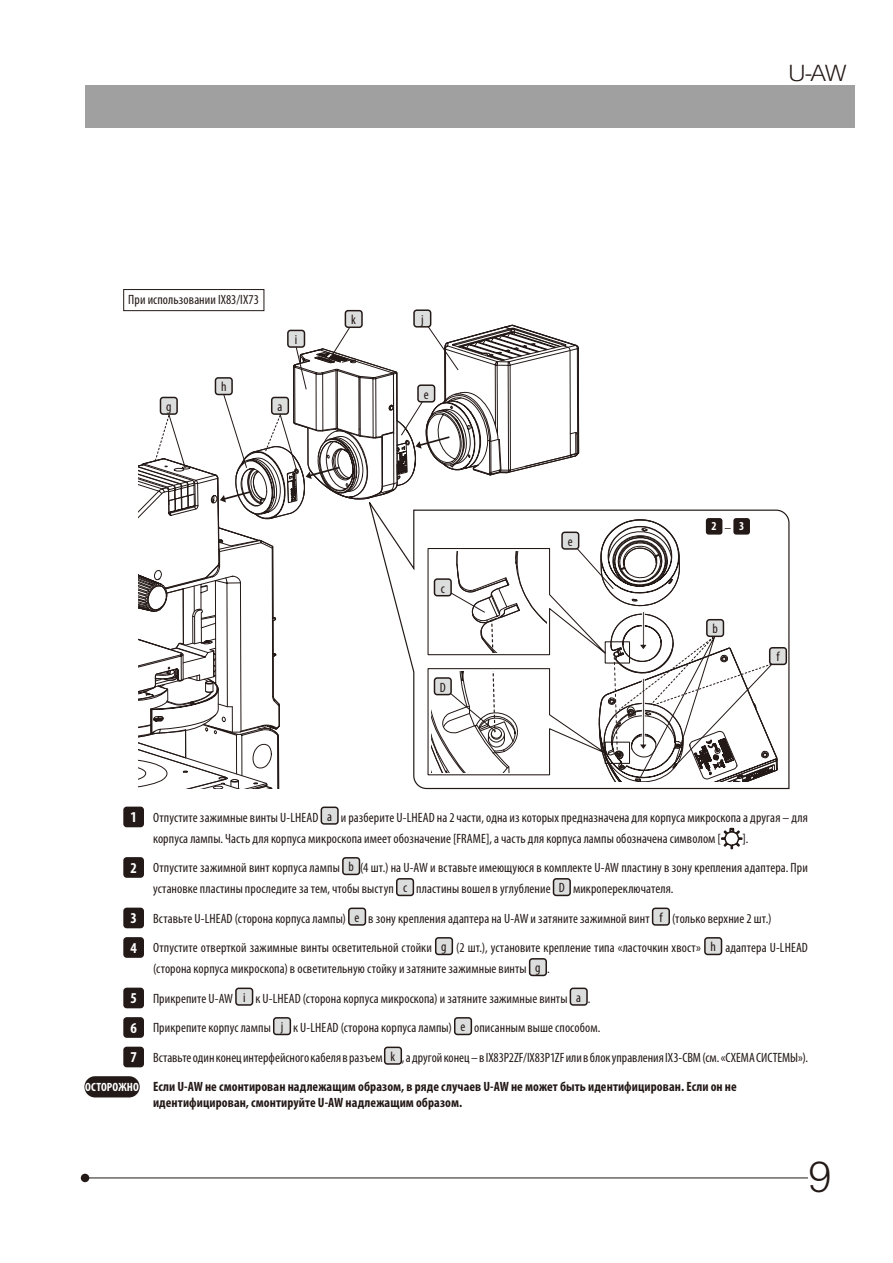
<style>
.page{position:relative;width:893px;height:1263px;background:#fff}
.page>*{position:absolute;margin:0;border:0;box-sizing:border-box;transform-origin:0 0}
.t1{font:42px "Olympus Leicht Normal";color:#231916}
.t2{font:22.5px "Olympus Leicht Normal";color:#231916;scale:1.1 1}
.t3{font:700 condensed 15.15px "Myriad Pro";color:#fff}
.Text_Operation{font:condensed 13.5px/21px "Myriad Pro";letter-spacing:.005em;color:#231916}
.Text_Caution{font:700 condensed 13.5px/16.2px "Myriad Pro";letter-spacing:.005em;color:#231916}
.SmallHeadline{font:condensed 13.5px "Myriad Pro";letter-spacing:.005em;color:#231916}
.FigNo_abc{font:condensed 13.5px "Myriad Pro";color:#231916}
.t4{font:700 condensed 12.15px "Myriad Pro";color:#fff}
.t5{font:700 condensed 12px "Myriad Pro";letter-spacing:.01em;color:#fff}
</style>
<div class="page">
<svg style="left:778px;top:509px;width:12px;height:281px"></svg>
<div style="left:81px;top:1174px;width:8px;height:8px;background:#231916;border-radius:50%"></div>
<hr style="left:85px;top:1177px;width:723px;height:1px;background:#231916">
<div style="left:85px;top:85px;width:770px;height:43px;background:#a0a0a1"></div>
<div style="left:123px;top:289px;width:141px;height:22px;border:1px solid #231916"></div>
<div style="left:321px;top:807px;width:17px;height:17px;background:#dcdddd;border-radius:3px"></div>
<div style="left:321px;top:806px;width:18px;height:19px;border:2px solid #231916;border-radius:3px"></div>
<svg style="left:721px;top:828px;width:21px;height:21px"></svg>
<div style="left:343px;top:858px;width:16px;height:16px;background:#dcdddd;border-radius:3px"></div>
<div style="left:342px;top:857px;width:18px;height:18px;border:2px solid #231916;border-radius:3px"></div>
<div style="left:397px;top:879px;width:16px;height:16px;background:#dcdddd;border-radius:3px"></div>
<div style="left:396px;top:878px;width:18px;height:18px;border:2px solid #231916;border-radius:3px"></div>
<div style="left:553px;top:879px;width:17px;height:16px;background:#dcdddd;border-radius:3px"></div>
<div style="left:553px;top:878px;width:18px;height:18px;border:2px solid #231916;border-radius:3px"></div>
<div style="left:349px;top:908px;width:16px;height:17px;background:#dcdddd;border-radius:3px"></div>
<div style="left:348px;top:907px;width:18px;height:19px;border:2px solid #231916;border-radius:3px"></div>
<div style="left:653px;top:908px;width:16px;height:17px;background:#dcdddd;border-radius:3px"></div>
<div style="left:652px;top:907px;width:18px;height:19px;border:2px solid #231916;border-radius:3px"></div>
<div style="left:436px;top:938px;width:16px;height:16px;background:#dcdddd;border-radius:3px"></div>
<div style="left:435px;top:937px;width:18px;height:18px;border:2px solid #231916;border-radius:3px"></div>
<div style="left:705px;top:938px;width:16px;height:16px;background:#dcdddd;border-radius:3px"></div>
<div style="left:704px;top:937px;width:18px;height:18px;border:2px solid #231916;border-radius:3px"></div>
<div style="left:530px;top:959px;width:16px;height:16px;background:#dcdddd;border-radius:3px"></div>
<div style="left:529px;top:958px;width:18px;height:18px;border:2px solid #231916;border-radius:3px"></div>
<div style="left:236px;top:988px;width:17px;height:17px;background:#dcdddd;border-radius:3px"></div>
<div style="left:235px;top:987px;width:18px;height:19px;border:2px solid #231916;border-radius:3px"></div>
<div style="left:570px;top:988px;width:17px;height:17px;background:#dcdddd;border-radius:3px"></div>
<div style="left:570px;top:987px;width:18px;height:19px;border:2px solid #231916;border-radius:3px"></div>
<div style="left:274px;top:1018px;width:16px;height:16px;background:#dcdddd;border-radius:3px"></div>
<div style="left:273px;top:1017px;width:18px;height:18px;border:2px solid #231916;border-radius:3px"></div>
<div style="left:455px;top:1018px;width:16px;height:16px;background:#dcdddd;border-radius:3px"></div>
<div style="left:454px;top:1017px;width:18px;height:18px;border:2px solid #231916;border-radius:3px"></div>
<div style="left:385px;top:1047px;width:16px;height:17px;background:#dcdddd;border-radius:3px"></div>
<div style="left:384px;top:1046px;width:18px;height:19px;border:2px solid #231916;border-radius:3px"></div>
<div style="left:123px;top:807px;width:21px;height:20px;background:#231916;border-radius:3px"></div>
<div style="left:123px;top:857px;width:21px;height:21px;background:#231916;border-radius:3px"></div>
<div style="left:123px;top:908px;width:21px;height:20px;background:#231916;border-radius:3px"></div>
<div style="left:123px;top:937px;width:21px;height:21px;background:#231916;border-radius:3px"></div>
<div style="left:123px;top:988px;width:21px;height:20px;background:#231916;border-radius:3px"></div>
<div style="left:123px;top:1017px;width:21px;height:21px;background:#231916;border-radius:3px"></div>
<div style="left:123px;top:1047px;width:21px;height:20px;background:#231916;border-radius:3px"></div>
<div style="left:84px;top:1076px;width:56px;height:21px;background:#231916;border-radius:11px"></div>
<div style="left:770px;top:648px;width:16px;height:16px;background:#dcdddd;border-radius:3px"></div>
<div style="left:769px;top:647px;width:18px;height:18px;border:2px solid #231916;border-radius:3px"></div>
<div style="left:414px;top:310px;width:17px;height:17px;background:#dcdddd;border-radius:3px"></div>
<div style="left:413px;top:309px;width:18px;height:19px;border:2px solid #231916;border-radius:3px"></div>
<div style="left:345px;top:311px;width:17px;height:16px;background:#dcdddd;border-radius:3px"></div>
<div style="left:345px;top:310px;width:18px;height:18px;border:2px solid #231916;border-radius:3px"></div>
<svg style="left:139px;top:319px;width:639px;height:471px"></svg>
<div style="left:418px;top:385px;width:17px;height:17px;background:#dcdddd;border-radius:3px"></div>
<div style="left:417px;top:384px;width:18px;height:19px;border:2px solid #231916;border-radius:3px"></div>
<p class="SmallHeadline" style="left:128px;top:292px;width:132px">При использовании IX83/IX73</p>
<p class="FigNo_abc" style="left:295px;top:331px;width:4px">i</p>
<p class="FigNo_abc" style="left:221px;top:379px;width:7px">h</p>
<p class="FigNo_abc" style="left:166px;top:398px;width:7px">g</p>
<p class="FigNo_abc" style="left:278px;top:398px;width:6px">a</p>
<p class="FigNo_abc" style="left:351px;top:312px;width:6px">k</p>
<p class="FigNo_abc" style="left:421px;top:311px;width:4px">j</p>
<p class="FigNo_abc" style="left:424px;top:386px;width:6px">e</p>
<p class="FigNo_abc" style="left:441px;top:580px;width:6px">c</p>
<p class="FigNo_abc" style="left:440px;top:679px;width:8px">D</p>
<p class="FigNo_abc" style="left:568px;top:533px;width:6px">e</p>
<h2 class="t2" style="left:788px;top:59px;width:54px">U-AW</h2>
<p class="t4" style="left:711px;top:519px;width:7px">2</p>
<p class="SmallHeadline" style="left:724px;top:520px;width:8px">–</p>
<p class="t4" style="left:739px;top:519px;width:7px">3</p>
<p class="FigNo_abc" style="left:712px;top:621px;width:7px">b</p>
<p class="FigNo_abc" style="left:776px;top:649px;width:5px">f</p>
<p class="t3" style="left:130px;top:807px;width:8px">1</p>
<p class="Text_Operation" style="left:153px;top:807px;width:656px;text-indent:188px">и разберите U-LHEAD на 2 части, одна из которых предназначена для корпуса микроскопа а другая – для корпуса лампы. Часть для корпуса микроскопа имеет обозначение [FRAME], а часть для корпуса лампы обозначена символом [</p>
<p class="Text_Operation" style="left:153px;top:807px;width:167px">Отпустите зажимные винты U-LHEAD</p>
<p class="FigNo_abc" style="left:327px;top:808px;width:6px">a</p>
<p class="Text_Operation" style="left:742px;top:828px;width:7px">].</p>
<p class="t3" style="left:130px;top:858px;width:8px">2</p>
<p class="Text_Operation" style="left:153px;top:857px;width:188px">Отпустите зажимной винт корпуса лампы</p>
<p class="FigNo_abc" style="left:348px;top:859px;width:7px">b</p>
<p class="Text_Operation" style="left:153px;top:857px;width:656px;text-indent:207px">(4 шт.) на U-AW и вставьте имеющуюся в комплекте U-AW пластину в зону крепления адаптера. При установке пластины проследите за тем, чтобы выступ</p>
<p class="FigNo_abc" style="left:403px;top:880px;width:6px">c</p>
<p class="Text_Operation" style="left:416px;top:878px;width:136px">пластины вошел в углубление</p>
<p class="FigNo_abc" style="left:559px;top:880px;width:8px">D</p>
<p class="Text_Operation" style="left:573px;top:878px;width:102px">микропереключателя.</p>
<p class="t3" style="left:130px;top:908px;width:8px">3</p>
<p class="t3" style="left:130px;top:938px;width:8px">4</p>
<p class="t3" style="left:130px;top:988px;width:8px">5</p>
<p class="t3" style="left:130px;top:1018px;width:8px">6</p>
<p class="t3" style="left:130px;top:1047px;width:8px">7</p>
<p class="t5" style="left:85px;top:1079px;width:55px">ОСТОРОЖНО</p>
<p class="Text_Operation" style="left:153px;top:908px;width:194px">Вставьте U-LHEAD (сторона корпуса лампы)</p>
<p class="FigNo_abc" style="left:355px;top:909px;width:6px">e</p>
<p class="Text_Operation" style="left:368px;top:908px;width:283px">в зону крепления адаптера на U-AW и затяните зажимной винт</p>
<p class="FigNo_abc" style="left:659px;top:909px;width:5px">f</p>
<p class="Text_Operation" style="left:672px;top:908px;width:101px">(только верхние 2 шт.)</p>
<p class="Text_Operation" style="left:153px;top:937px;width:280px">Отпустите отверткой зажимные винты осветительной стойки</p>
<p class="FigNo_abc" style="left:441px;top:939px;width:7px">g</p>
<p class="Text_Operation" style="left:456px;top:937px;width:246px">(2 шт.), установите крепление типа «ласточкин хвост»</p>
<p class="FigNo_abc" style="left:710px;top:939px;width:7px">h</p>
<p class="Text_Operation" style="left:725px;top:937px;width:84px">адаптера U-LHEAD</p>
<p class="Text_Operation" style="left:153px;top:958px;width:375px">(сторона корпуса микроскопа) в осветительную стойку и затяните зажимные винты</p>
<p class="FigNo_abc" style="left:535px;top:960px;width:7px">g</p>
<p class="Text_Operation" style="left:547px;top:958px;width:4px">.</p>
<p class="Text_Operation" style="left:153px;top:988px;width:81px">Прикрепите U-AW</p>
<p class="FigNo_abc" style="left:243px;top:989px;width:4px">i</p>
<p class="Text_Operation" style="left:255px;top:988px;width:314px">к U-LHEAD (сторона корпуса микроскопа) и затяните зажимные винты</p>
<p class="FigNo_abc" style="left:576px;top:989px;width:6px">a</p>
<p class="Text_Operation" style="left:588px;top:988px;width:4px">.</p>
<p class="Text_Operation" style="left:153px;top:1017px;width:119px">Прикрепите корпус лампы</p>
<p class="FigNo_abc" style="left:281px;top:1019px;width:4px">j</p>
<p class="Text_Operation" style="left:293px;top:1017px;width:160px">к U-LHEAD (сторона корпуса лампы)</p>
<p class="FigNo_abc" style="left:461px;top:1019px;width:6px">e</p>
<p class="Text_Operation" style="left:474px;top:1017px;width:128px">описанным выше способом.</p>
<p class="Text_Operation" style="left:153px;top:1047px;width:231px">Вставьте один конец интерфейсного кабеля в разъем</p>
<p class="FigNo_abc" style="left:391px;top:1048px;width:6px">k</p>
<p class="Text_Operation" style="left:402px;top:1047px;width:407px">, а другой конец – в IX83P2ZF/IX83P1ZF или в блок управления IX3-CBM (см. «СХЕМА СИСТЕМЫ»).</p>
<p class="Text_Caution" style="left:153px;top:1078px;width:585px">Если U-AW не смонтирован надлежащим образом, в ряде случаев U-AW не может быть идентифицирован. Если он не идентифицирован, смонтируйте U-AW надлежащим образом.</p>
<h1 class="t1" style="left:809px;top:1153px;width:24px">9</h1>
</div>
